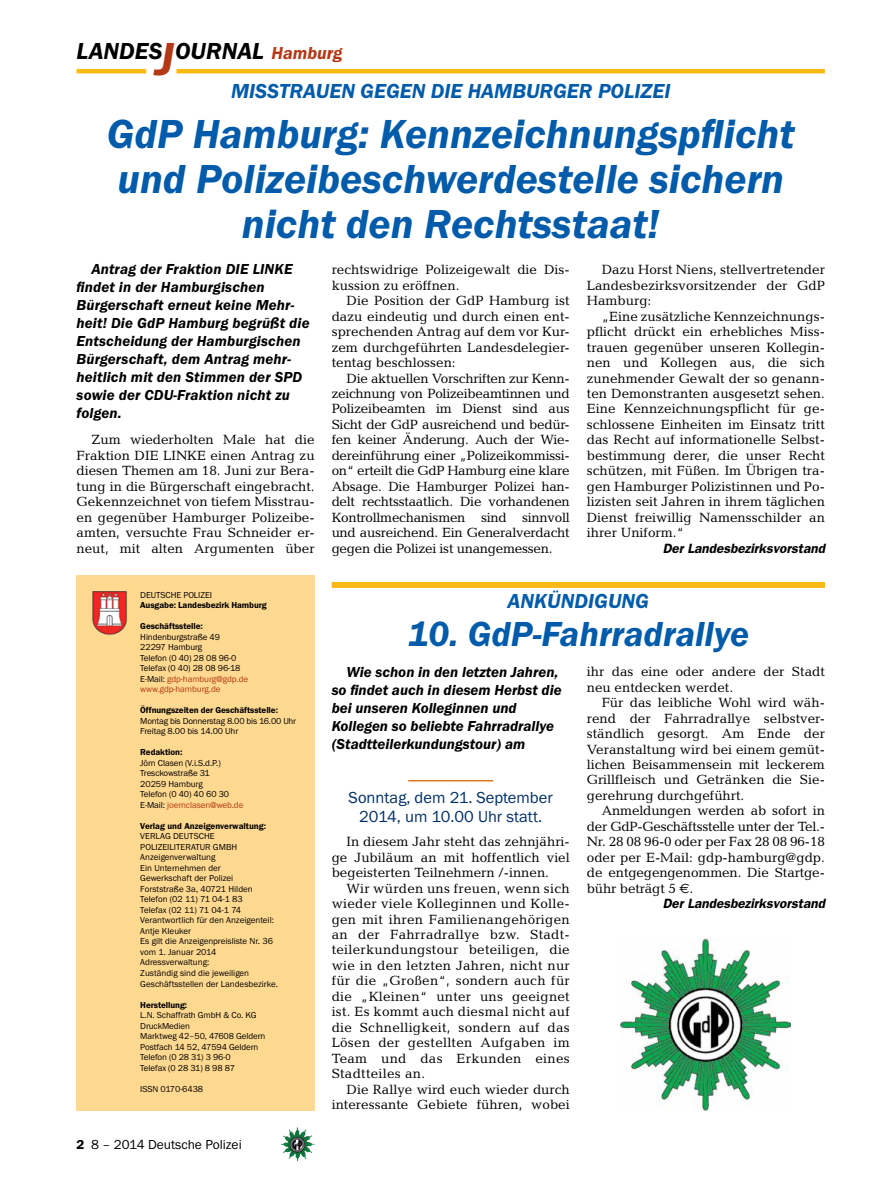
<style>
.page{position:relative;width:893px;height:1191px;background:#fff}
.page>*{position:absolute;margin:0;border:0;box-sizing:border-box;transform-origin:0 0}
._02__HEADLINE_3spalt{font:italic 600 42px/45px "Franklin Gothic Itc T";color:#005baa;text-align:center}
._03__HEADLINE_2spalt{font:italic 600 36px "Franklin Gothic Itc T";color:#005baa}
.t1{font:italic 600 24px "Franklin Gothic Itc T";color:#000}
._01__RUBRIKENZEILE_o{font:italic 600 21px "Franklin Gothic Itc T";color:#005baa}
._01__RUBRIKENZEILE_m{font:italic 600 21px "Franklin Gothic Itc T";color:#005baa}
.t2{font:italic 600 18px "Franklin Gothic Itc T";color:#b33916}
._21__ZÜ_C_2-zeilig{font:16.5px/19.5px "Franklin Gothic Itc T";color:#002f67;text-align:center}
._08__VORSPANN{font:italic 600 15px/18px "Franklin Gothic Itc T";letter-spacing:.01em;color:#000}
._09__GRUNDTEXT___Blo{font:13.5px/15.5px "Candida";color:#000;text-align:justify}
._13__UNTERSCHRIFT_Ar{font:italic 600 13.5px "Franklin Gothic";color:#000}
.t3{font:13.5px "Franklin Gothic Itc T";color:#000}
.t4{font:9px/10.5px "Franklin Gothic Itc T";letter-spacing:-.01em;color:#000}
.t5{font:600 9px "Franklin Gothic Itc T";letter-spacing:-.01em;color:#000}
.t6{font:9px "Franklin Gothic Itc T";letter-spacing:-.01em;color:#b33916}
.s1{font-size:48px;color:#b33916}
.s2{color:#000}
.s3{font-weight:600}
.s4{font-family:"Euro Sans"}
</style>
<div class="page">
<hr style="left:77px;top:69px;width:69px;height:4px;background:#fdb913">
<hr style="left:176px;top:69px;width:649px;height:4px;background:#fdb913">
<img style="left:281px;top:1128px;width:16px;height:24px">
<div style="left:77px;top:575px;width:238px;height:535px;background:#ffd990"></div>
<img style="left:92px;top:591px;width:36px;height:45px">
<hr style="left:408px;top:780px;width:85px;height:1px;background:#de761c">
<div style="left:332px;top:582px;width:493px;height:6px;background:#fdb913"></div>
<img style="left:621px;top:938px;width:170px;height:172px">
<p class="t1" style="left:77px;top:37px;width:189px">LANDES<span class="s1">J</span>OURNAL</p>
<p class="t2" style="left:272px;top:42px;width:72px">Hamburg</p>
<p class="_01__RUBRIKENZEILE_o" style="left:231px;top:79px;width:441px">MISSTRAUEN GEGEN DIE HAMBURGER POLIZEI</p>
<p class="_02__HEADLINE_3spalt" style="left:107px;top:111px;width:689px">GdP Hamburg: Kennzeichnungspflicht und Polizeibeschwerdestelle sichern nicht den Rechtsstaat!</p>
<p class="_09__GRUNDTEXT___Blo" style="left:332px;top:262px;width:240px">rechtswidrige Polizeigewalt die Dis&shy;kussion zu eröffnen.</p>
<p class="_09__GRUNDTEXT___Blo" style="left:332px;top:293px;width:240px;text-indent:15px">Die Position der GdP Hamburg ist dazu eindeutig und durch einen ent&shy;sprechenden Antrag auf dem vor Kur&shy;zem durchgeführten Landesdelegier&shy;tentag beschlossen:</p>
<p class="_09__GRUNDTEXT___Blo" style="left:332px;top:370px;width:240px;text-indent:15px">Die aktuellen Vorschriften zur Kenn&shy;zeichnung von Polizeibeamtinnen und Polizeibeamten im Dienst sind aus Sicht der GdP ausreichend und bedür&shy;fen keiner Änderung. Auch der Wie&shy;dereinführung einer „Polizeikommissi&shy;on“ erteilt die GdP Hamburg eine klare Absage. Die Hamburger Polizei han&shy;delt rechtsstaatlich. Die vorhandenen Kontrollmechanismen sind sinnvoll und ausreichend. Ein Generalverdacht gegen die Polizei ist unangemessen.</p>
<p class="_08__VORSPANN" style="left:77px;top:259px;width:235px;text-indent:15px">Antrag der Fraktion DIE LINKE findet in der Hamburgischen<br>Bürgerschaft erneut keine Mehr&shy;heit! Die GdP Hamburg begrüßt die<br>Entscheidung der Hamburgischen<br>Bürgerschaft, dem Antrag mehr&shy;heitlich mit den Stimmen der SPD sowie der CDU-Fraktion nicht zu folgen.</p>
<p class="_09__GRUNDTEXT___Blo" style="left:77px;top:432px;width:240px;text-indent:15px">Zum wiederholten Male hat die Fraktion DIE LINKE einen Antrag zu diesen Themen am 18. Juni zur Bera&shy;tung in die Bürgerschaft eingebracht.<br>Gekennzeichnet von tiefem Misstrau&shy;en gegenüber Hamburger Polizeibe&shy;amten, versuchte Frau Schneider er&shy;neut, mit alten Argumenten über</p>
<p class="_09__GRUNDTEXT___Blo" style="left:587px;top:262px;width:240px;text-indent:15px">Dazu Horst Niens, stellvertretender Landesbezirksvorsitzender der GdP Hamburg:</p>
<p class="_09__GRUNDTEXT___Blo" style="left:587px;top:308px;width:240px;text-indent:15px">„Eine zusätzliche Kennzeichnungs&shy;pflicht drückt ein erhebliches Miss&shy;trauen gegenüber unseren Kollegin&shy;nen und Kollegen aus, die sich zunehmender Gewalt der so genann&shy;ten Demonstranten ausgesetzt sehen.<br>Eine Kennzeichnungspflicht für ge&shy;schlossene Einheiten im Einsatz tritt das Recht auf informationelle Selbst&shy;bestimmung derer, die unser Recht schützen, mit Füßen. Im Übrigen tra&shy;gen Hamburger Polizistinnen und Po&shy;lizisten seit Jahren in ihrem täglichen Dienst freiwillig Namensschilder an ihrer Uniform.“</p>
<p class="_13__UNTERSCHRIFT_Ar" style="left:663px;top:540px;width:164px">Der Landesbezirksvorstand</p>
<p class="t4" style="left:140px;top:589px;width:73px">DEUTSCHE POLIZEI</p>
<p class="t5" style="left:140px;top:600px;width:128px">Ausgabe: Landesbezirk Hamburg</p>
<p class="t5" style="left:140px;top:621px;width:64px">Geschäftsstelle:</p>
<p class="t4" style="left:140px;top:631px;width:81px">Hindenburgstraße 49</p>
<p class="t4" style="left:140px;top:642px;width:64px">22297 Hamburg</p>
<p class="t4" style="left:140px;top:652px;width:97px">Telefon (0 40) 28 08 96-0</p>
<p class="t4" style="left:140px;top:663px;width:102px">Telefax (0 40) 28 08 96-18</p>
<p class="t6" style="left:140px;top:673px;width:109px"><span class="s2">E-Mail:</span> gdp-hamburg@gdp.de</p>
<p class="t6" style="left:140px;top:684px;width:82px">www.gdp-hamburg.de</p>
<p class="t5" style="left:140px;top:705px;width:139px">Öffnungszeiten der Geschäftsstelle:</p>
<p class="t4" style="left:140px;top:715px;width:157px">Montag bis Donnerstag 8.00 bis 16.00 Uhr</p>
<p class="t4" style="left:140px;top:726px;width:100px">Freitag 8.00 bis 14.00 Uhr</p>
<p class="t5" style="left:140px;top:747px;width:44px">Redaktion:</p>
<p class="t4" style="left:140px;top:757px;width:82px">Jörn Clasen (V.i.S.d.P.)</p>
<p class="t4" style="left:140px;top:768px;width:71px">Tresckowstraße 31</p>
<p class="t4" style="left:140px;top:778px;width:64px">20259 Hamburg</p>
<p class="t4" style="left:140px;top:789px;width:90px">Telefon (0 40) 40 60 30</p>
<p class="t6" style="left:140px;top:799px;width:105px"><span class="s2">E-Mail:</span> joernclasen@web.de</p>
<p class="t5" style="left:140px;top:820px;width:127px">Verlag und Anzeigenverwaltung:</p>
<p class="t4" style="left:140px;top:831px;width:76px">VERLAG DEUTSCHE</p>
<p class="t4" style="left:140px;top:841px;width:99px">POLIZEILITERATUR GMBH</p>
<p class="t4" style="left:140px;top:852px;width:77px">Anzeigenverwaltung</p>
<p class="t4" style="left:140px;top:862px;width:95px">Ein Unternehmen der<br>Gewerkschaft der Polizei</p>
<p class="t4" style="left:140px;top:883px;width:114px">Forststraße 3a, 40721 Hilden</p>
<p class="t4" style="left:140px;top:894px;width:104px">Telefon (02 11) 71 04-1 83</p>
<p class="t4" style="left:140px;top:904px;width:102px">Telefax (02 11) 71 04-1 74</p>
<p class="t4" style="left:140px;top:915px;width:135px">Verantwortlich für den Anzeigenteil:</p>
<p class="t4" style="left:140px;top:925px;width:52px">Antje Kleuker</p>
<p class="t4" style="left:140px;top:936px;width:134px">Es gilt die Anzeigenpreisliste Nr. 36</p>
<p class="t4" style="left:140px;top:946px;width:78px">vom 1. Januar 2014</p>
<p class="t4" style="left:140px;top:957px;width:139px">Adressverwaltung:<br>Zuständig sind die jeweiligen<br>Geschäftsstellen der Landesbezirke.</p>
<p class="t5" style="left:140px;top:999px;width:49px">Herstellung:</p>
<p class="t4" style="left:140px;top:1009px;width:118px">L.N. Schaffrath GmbH &amp; Co. KG</p>
<p class="t4" style="left:140px;top:1020px;width:51px">DruckMedien</p>
<p class="t4" style="left:140px;top:1030px;width:127px">Marktweg 42–50, 47608 Geldern</p>
<p class="t4" style="left:140px;top:1041px;width:120px">Postfach 14 52, 47594 Geldern</p>
<p class="t4" style="left:140px;top:1051px;width:92px">Telefon (0 28 31) 3 96-0</p>
<p class="t4" style="left:140px;top:1062px;width:96px">Telefax (0 28 31) 8 98 87</p>
<p class="t4" style="left:140px;top:1083px;width:64px">ISSN 0170-6438</p>
<p class="t3" style="left:77px;top:1136px;width:167px"><span class="s3">2</span> 8 – 2014 Deutsche Polizei</p>
<p class="_01__RUBRIKENZEILE_m" style="left:508px;top:588px;width:143px">ANKÜNDIGUNG</p>
<p class="_03__HEADLINE_2spalt" style="left:408px;top:613px;width:343px">10. GdP-Fahrradrallye</p>
<p class="_09__GRUNDTEXT___Blo" style="left:587px;top:664px;width:240px">ihr das eine oder andere der Stadt neu entdecken werdet.</p>
<p class="_09__GRUNDTEXT___Blo" style="left:587px;top:695px;width:240px;text-indent:15px">Für das leibliche Wohl wird wäh&shy;rend der Fahrradrallye selbstver&shy;ständlich gesorgt. Am Ende der Veranstaltung wird bei einem gemüt&shy;lichen Beisammensein mit leckerem Grillfleisch und Getränken die Sie&shy;gerehrung durchgeführt.</p>
<p class="_09__GRUNDTEXT___Blo" style="left:587px;top:803px;width:240px;text-indent:15px">Anmeldungen werden ab sofort in der GdP-Geschäftsstelle unter der Tel.- Nr. 28 08 96-0 oder per Fax 28 08 96-18 oder per E-Mail: gdp-hamburg@gdp. de entgegengenommen. Die Startge&shy;bühr beträgt 5 <span class="s4">€</span>.</p>
<p class="_13__UNTERSCHRIFT_Ar" style="left:663px;top:895px;width:164px">Der Landesbezirksvorstand</p>
<p class="_08__VORSPANN" style="left:332px;top:662px;width:231px;text-indent:15px">Wie schon in den letzten Jahren, so findet auch in diesem Herbst die bei unseren Kolleginnen und<br>Kollegen so beliebte Fahrradrallye (Stadtteilerkundungstour) am</p>
<p class="_21__ZÜ_C_2-zeilig" style="left:349px;top:787px;width:206px">Sonntag, dem 21. September<br>2014, um 10.00 Uhr statt.</p>
<p class="_09__GRUNDTEXT___Blo" style="left:332px;top:834px;width:240px;text-indent:15px">In diesem Jahr steht das zehnjähri&shy;ge Jubiläum an mit hoffentlich viel begeisterten Teilnehmern /-innen.</p>
<p class="_09__GRUNDTEXT___Blo" style="left:332px;top:880px;width:240px;text-indent:15px">Wir würden uns freuen, wenn sich wieder viele Kolleginnen und Kolle&shy;gen mit ihren Familienangehörigen an der Fahrradrallye bzw. Stadt&shy;teilerkundungstour beteiligen, die wie in den letzten Jahren, nicht nur für die „Großen“, sondern auch für die „Kleinen“ unter uns geeignet ist. Es kommt auch diesmal nicht auf die Schnelligkeit, sondern auf das Lösen der gestellten Aufgaben im Team und das Erkunden eines Stadtteiles an.</p>
<p class="_09__GRUNDTEXT___Blo" style="left:332px;top:1081px;width:240px;text-align:right">Die Rallye wird euch wieder durch interessante Gebiete führen, wobei</p>
</div>
